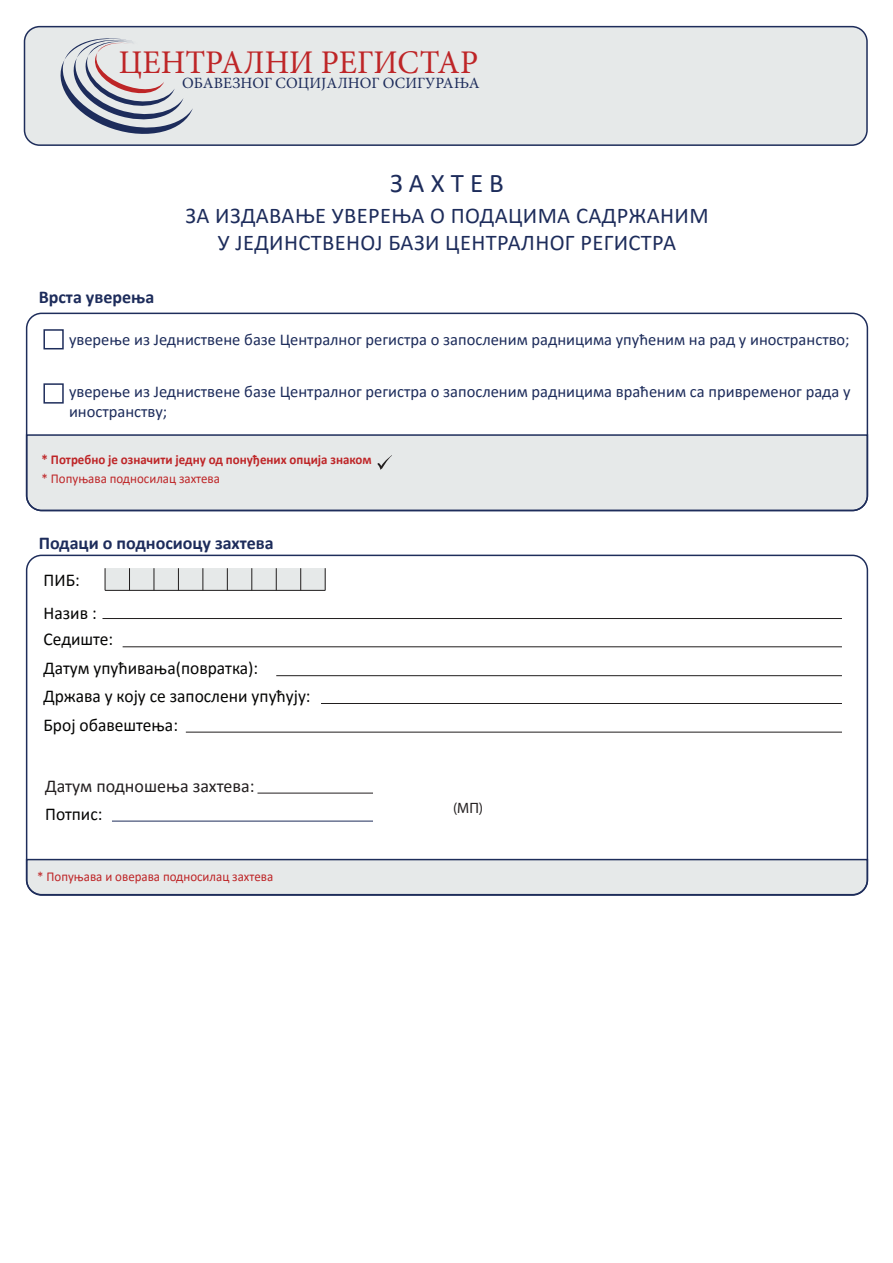
<style>
.page{position:relative;width:893px;height:1263px;background:#fff}
.page>*{position:absolute;margin:0;border:0;box-sizing:border-box;transform-origin:0 0}
.t1{font:33.15px "Minion Pro";color:#be2527}
.t2{font:27px "Calibri";color:#1d2c5b}
.t3{font:22.5px/27px "Calibri";letter-spacing:.015em;color:#1d2c5b;text-align:center}
.t4{font:18px/26.8px "Calibri";color:#050504}
.t5{font:700 18px "Calibri";color:#1d2c5b}
.t6{font:18px "Calibri";color:#231f20}
.t7{font:16.5px/19.8px "Calibri";color:#1d2c5b}
.t8{font:15.6px "Minion Pro";color:#1d2c5b}
.t9{font:15px "Myriad Pro";color:#231f20}
.t10{font:13.5px "Calibri";color:#be2527;scale:.96 1}
.t11{font:700 13.5px "Calibri";color:#be2527;scale:.96 1}
</style>
<div class="page">
<div style="left:25px;top:434px;width:844px;height:78px;background:#e6e9e9"></div>
<div style="left:24px;top:27px;width:843px;height:118px;background:#e6e9e9;border-radius:15px"></div>
<div style="left:24px;top:26px;width:844px;height:120px;border:2px solid #1e2d5b;border-radius:15px"></div>
<svg style="left:60px;top:38px;width:133px;height:96px"></svg>
<div style="left:43px;top:329px;width:21px;height:20px;background:#fff;border:2px solid #1e2d5b"></div>
<div style="left:43px;top:383px;width:21px;height:21px;background:#fff;border:2px solid #1e2d5b"></div>
<div style="left:26px;top:313px;width:842px;height:198px;border:2px solid #1e2d5b;border-radius:15px"></div>
<svg style="left:377px;top:455px;width:15px;height:15px"></svg>
<svg style="left:25px;top:554px;width:844px;height:342px"></svg>
<h1 class="t1" style="left:119px;top:40px;width:361px">ЦЕНТРАЛНИ РЕГИСТАР</h1>
<p class="t8" style="left:182px;top:73px;width:299px">ОБАВЕЗНОГ СОЦИЈАЛНОГ ОСИГУРАЊА</p>
<p class="t5" style="left:39px;top:284px;width:117px">Врста уверења</p>
<h2 class="t2" style="left:390px;top:164px;width:115px">З А Х Т Е В</h2>
<h3 class="t3" style="left:185px;top:202px;width:525px">ЗА ИЗДАВАЊЕ УВЕРЕЊА О ПОДАЦИМА САДРЖАНИМ<br>У ЈЕДИНСТВЕНОЈ БАЗИ ЦЕНТРАЛНОГ РЕГИСТРА</h3>
<p class="t7" style="left:69px;top:329px;width:782px">уверење из Једниствене базе Централног регистра о запосленим радницима упућеним на рад у иностранство;</p>
<p class="t7" style="left:69px;top:381px;width:783px">уверење из Једниствене базе Централног регистра о запосленим радницима враћеним са привременог рада у иностранству;</p>
<p class="t11" style="left:42px;top:450px;width:345px">* Потребно је означити једну од понуђених опција знаком</p>
<p class="t10" style="left:42px;top:469px;width:187px">* Попуњава подносилац захтева</p>
<p class="t5" style="left:39px;top:530px;width:236px">Подаци о подносиоцу захтева</p>
<p class="t4" style="left:44px;top:566px;width:38px">ПИБ:</p>
<p class="t4" style="left:44px;top:599px;width:71px">Назив :<br>Седиште:</p>
<p class="t4" style="left:44px;top:654px;width:216px">Датум упућивања(повратка):</p>
<p class="t4" style="left:44px;top:682px;width:269px">Држава у коју се запослени упућују:</p>
<p class="t4" style="left:44px;top:711px;width:136px">Број обавештења:</p>
<p class="t6" style="left:45px;top:773px;width:211px">Датум подношења захтева:</p>
<p class="t4" style="left:45px;top:800px;width:59px">Потпис:</p>
<p class="t10" style="left:37px;top:867px;width:247px">* Попуњава и оверава подносилац захтева</p>
<p class="t9" style="left:453px;top:798px;width:32px">(МП)</p>
</div>
